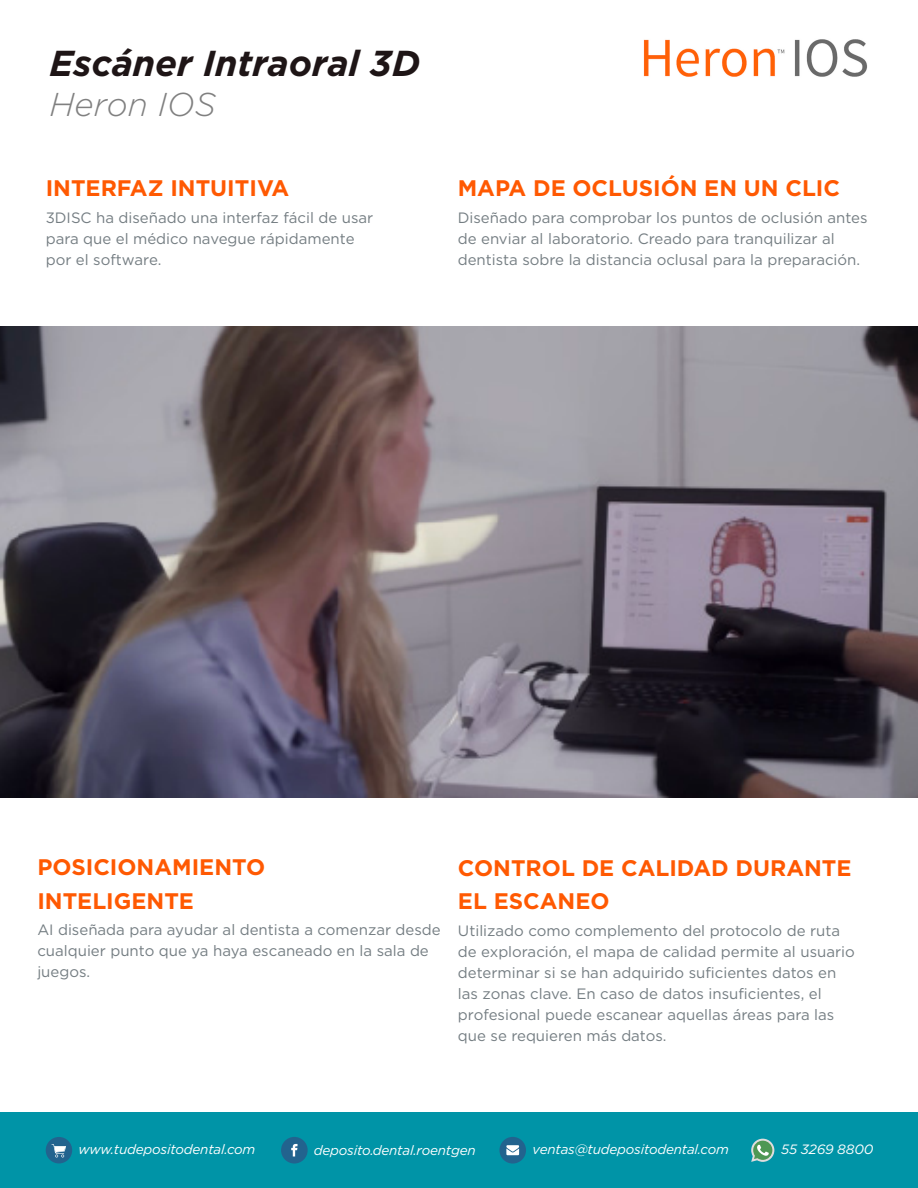
<style>
.page{position:relative;width:918px;height:1188px;background:#fff}
.page>*{position:absolute;margin:0;border:0;box-sizing:border-box;transform-origin:0 0}
.t1{font:italic 700 36px "Gotham HTF";color:#1e1516}
.t2{font:italic 300 33px "Gotham HTF";color:#808080}
.t3{font:700 22.5px/33px "Gotham HTF";color:#ff5902}
.t4{font:15px/21px "Gotham HTF";color:#747d82}
.t5{font:italic 13.5px "Gotham HTF";letter-spacing:-.015em;color:#fff}
</style>
<div class="page">
<div style="left:0;top:1112px;width:918px;height:76px;background:#0094a7"></div>
<svg style="left:281px;top:1137px;width:27px;height:27px"></svg>
<svg style="left:291px;top:1144px;width:7px;height:12px"></svg>
<svg style="left:499px;top:1137px;width:27px;height:27px"></svg>
<svg style="left:506px;top:1145px;width:13px;height:10px"></svg>
<div style="left:46px;top:1137px;width:26px;height:26px;background:#22638e;border-radius:50%"></div>
<svg style="left:52px;top:1144px;width:14px;height:13px"></svg>
<svg style="left:751px;top:1139px;width:23px;height:23px"></svg>
<img style="left:644px;top:39px;width:223px;height:38px">
<img style="left:0;top:326px;width:918px;height:471px">
<h1 class="t1" style="left:50px;top:42px;width:372px">Escáner Intraoral 3D</h1>
<h2 class="t2" style="left:50px;top:87px;width:168px">Heron IOS</h2>
<h3 class="t3" style="left:46px;top:171px;width:245px">INTERFAZ INTUITIVA</h3>
<p class="t4" style="left:46px;top:207px;width:329px">3DISC ha diseñado una interfaz fácil de usar para que el médico navegue rápidamente por el software.</p>
<h3 class="t3" style="left:458px;top:171px;width:384px">MAPA DE OCLUSIÓN EN UN CLIC</h3>
<p class="t4" style="left:458px;top:207px;width:411px">Diseñado para comprobar los puntos de oclusión antes de enviar al laboratorio. Creado para tranquilizar al dentista sobre la distancia oclusal para la preparación.</p>
<h3 class="t3" style="left:37px;top:850px;width:229px">POSICIONAMIENTO<br>INTELIGENTE</h3>
<p class="t4" style="left:37px;top:919px;width:405px">AI diseñada para ayudar al dentista a comenzar desde cualquier punto que ya haya escaneado en la sala de juegos.</p>
<h3 class="t3" style="left:458px;top:851px;width:395px">CONTROL DE CALIDAD DURANTE<br>EL ESCANEO</h3>
<p class="t4" style="left:458px;top:920px;width:398px">Utilizado como complemento del protocolo de ruta de exploración, el mapa de calidad permite al usuario determinar si se han adquirido suficientes datos en las zonas clave. En caso de datos insuficientes, el profesional puede escanear aquellas áreas para las que se requieren más datos.</p>
<p class="t5" style="left:78px;top:1142px;width:178px">www.tudepositodental.com</p>
<p class="t5" style="left:314px;top:1142px;width:163px">deposito.dental.roentgen</p>
<p class="t5" style="left:533px;top:1142px;width:198px">ventas@tudepositodental.com</p>
<p class="t5" style="left:781px;top:1142px;width:94px">55 3269 8800</p>
</div>
